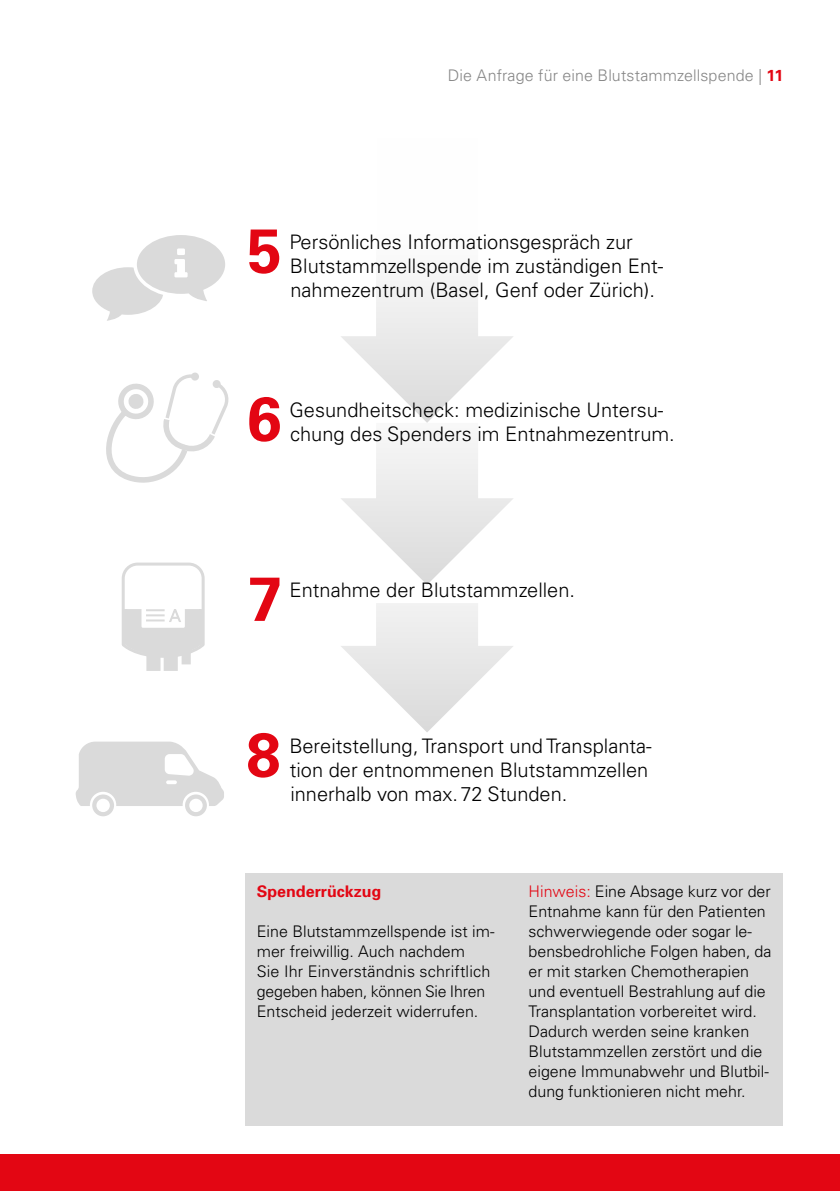
<style>
.page{position:relative;width:840px;height:1191px;background:#fff}
.page>*{position:absolute;margin:0;border:0;box-sizing:border-box;transform-origin:0 0}
.t1{font:700 62px "Univers LT Pro 65";color:#e30613}
.t2{font:300 20px/24px "Univers LT Pro 45";color:#000}
.t3{font:300 16px/20px "Univers";color:#000}
.t4{font:300 16px "Univers";letter-spacing:.01em;color:#878787}
.t5{font:700 16px "Univers";color:#e30613}
.s1{font-weight:700;color:#e30613}
.s2{color:#e30613}
</style>
<div class="page">
<svg style="left:341px;top:281px;width:172px;height:142px"></svg>
<svg style="left:341px;top:443px;width:172px;height:142px"></svg>
<svg style="left:341px;top:603px;width:172px;height:129px"></svg>
<div style="left:245px;top:873px;width:537px;height:252px;background:#dadada"></div>
<svg style="left:106px;top:374px;width:123px;height:109px"></svg>
<svg style="left:181px;top:659px;width:10px;height:5px"></svg>
<div style="left:164px;top:647px;width:14px;height:24px;background:#dadada"></div>
<svg style="left:146px;top:659px;width:14px;height:12px"></svg>
<div style="left:149px;top:650px;width:8px;height:18px;background:#dadada"></div>
<hr style="left:184px;top:644px;width:4px;height:18px;background:#dadada">
<svg style="left:121px;top:562px;width:84px;height:97px"></svg>
<svg style="left:76px;top:741px;width:148px;height:75px"></svg>
<svg style="left:92px;top:235px;width:133px;height:86px"></svg>
<div style="left:0;top:1154px;width:839px;height:37px;background:#e30613"></div>
<p class="t4" style="left:447px;top:65px;width:337px">Die Anfrage für eine Blutstammzellspende | <span class="s1">11</span></p>
<h1 class="t1" style="left:247px;top:214px;width:36px">5</h1>
<p class="t2" style="left:289px;top:230px;width:374px">Persönliches Informationsgespräch zur<br>Blutstammzellspende im zuständigen Ent&shy;nahmezentrum (Basel, Genf oder Zürich).</p>
<h1 class="t1" style="left:247px;top:382px;width:36px">6</h1>
<p class="t2" style="left:289px;top:398px;width:386px">Gesundheitscheck: medizinische Untersu&shy;chung des Spenders im Entnahmezentrum.</p>
<h1 class="t1" style="left:248px;top:562px;width:36px">7</h1>
<p class="t2" style="left:289px;top:578px;width:287px">Entnahme der Blutstammzellen.</p>
<h1 class="t1" style="left:246px;top:718px;width:36px">8</h1>
<p class="t2" style="left:289px;top:734px;width:363px">Bereitstellung, Transport und Transplanta&shy;tion der entnommenen Blutstammzellen innerhalb von max. 72 Stunden.</p>
<p class="t5" style="left:257px;top:881px;width:126px">Spenderrückzug</p>
<p class="t3" style="left:257px;top:921px;width:239px">Eine Blutstammzellspende ist im&shy;mer freiwillig. Auch nachdem<br>Sie Ihr Einverständnis schriftlich gegeben haben, können Sie Ihren Entscheid jederzeit widerrufen.</p>
<p class="t3" style="left:528px;top:881px;width:244px"><span class="s2">Hinweis:</span> Eine Absage kurz vor der<br>Entnahme kann für den Patienten schwerwiegende oder sogar le&shy;bensbedrohliche Folgen haben, da er mit starken Chemotherapien und eventuell Bestrahlung auf die<br>Transplantation vorbereitet wird.<br>Dadurch werden seine kranken<br>Blutstammzellen zerstört und die eigene Immunabwehr und Blutbil&shy;dung funktionieren nicht mehr.</p>
</div>
